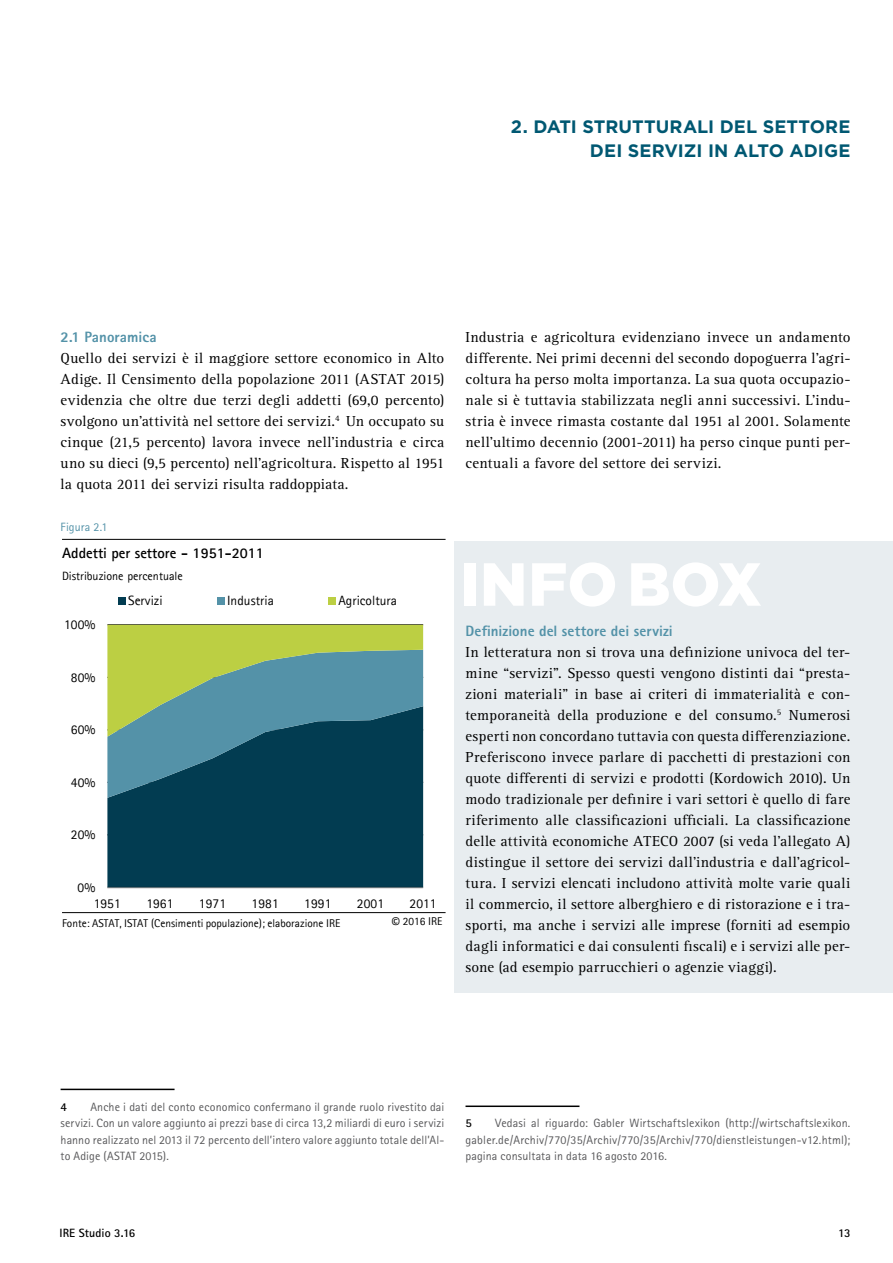
<style>
.page{position:relative;width:893px;height:1263px;background:#fff}
.page>*{position:absolute;margin:0;border:0;box-sizing:border-box;transform-origin:0 0}
.t1{font:900 60.75px "Gotham";color:#fff}
.t2{font:700 18px/24px "Gotham";letter-spacing:.005em;color:#005872;text-align:right}
.t3{font:15px/21px "Rotis Serif Pro";letter-spacing:.015em;color:#000;text-align:justify}
.t4{font:800 15px "Rotis Sans Serif";letter-spacing:.005em;color:#5392a8}
.t5{font:700 14.85px "Agfa Rotis Sans Serif";letter-spacing:.005em;color:#000}
.t6{font:13.5px "Agfa Rotis Sans Serif";letter-spacing:.005em;color:#000}
.t7{font:12px/16.5px "Rotis Sans Serif Pro";letter-spacing:.01em;color:#58585a;text-align:justify}
.t8{font:12px "Agfa Rotis Sans Serif";color:#000}
.t9{font:700 12px "Rotis Sans Serif Pro";color:#000}
.t10{font:12px "Rotis Sans Serif Pro";letter-spacing:.005em;color:#5392a8}
.t11{font:11.25px "Agfa Rotis Sans Serif";color:#000}
.s1{font-family:"Calibri"}
</style>
<div class="page">
<hr style="left:107px;top:624px;width:316px;height:1px;background:#000">
<div style="left:107px;top:798px;width:316px;height:89px;background:#023c51"></div>
<svg style="left:107px;top:737px;width:316px;height:61px;background:#185267"></svg>
<svg style="left:107px;top:625px;width:316px;height:112px;background:#7ca676"></svg>
<img style="left:107px;top:887px;width:316px;height:1px">
<div style="left:118px;top:598px;width:8px;height:7px;background:#023c51"></div>
<div style="left:217px;top:598px;width:7px;height:7px;background:#5492a8"></div>
<div style="left:328px;top:598px;width:7px;height:7px;background:#bccf43"></div>
<hr style="left:62px;top:539px;width:383px;height:1px;background:#000">
<hr style="left:62px;top:912px;width:383px;height:1px;background:#000">
<hr style="left:61px;top:1089px;width:114px;height:1px;background:#000">
<div style="left:455px;top:541px;width:438px;height:452px;background:#e8edf0"></div>
<hr style="left:465px;top:1105px;width:114px;height:2px;background:#000">
<p class="t2" style="left:511px;top:115px;width:341px">2. DATI STRUTTURALI DEL SETTORE<br>DEI SERVIZI IN ALTO ADIGE</p>
<p class="t4" style="left:61px;top:327px;width:98px">2.1 Panoramica</p>
<p class="t3" style="left:61px;top:347px;width:385px">Quello dei servizi è il maggiore settore economico in Alto Adige. Il Censimento della popolazione 2011 (ASTAT 2015) evidenzia che oltre due terzi degli addetti (69,0 percento) svolgono un’attività nel settore dei servizi.<sup>4</sup> Un occupato su cinque (21,5 percento) lavora invece nell’industria e circa uno su dieci (9,5 percento) nell’agricoltura. Rispetto al 1951 la quota 2011 dei servizi risulta raddoppiata.</p>
<p class="t10" style="left:61px;top:520px;width:48px">Figura 2.1</p>
<p class="t5" style="left:62px;top:544px;width:203px">Addetti per settore - 1951-2011</p>
<p class="t8" style="left:62px;top:569px;width:122px">Distribuzione percentuale</p>
<p class="t6" style="left:64px;top:616px;width:33px">100%</p>
<p class="t6" style="left:71px;top:669px;width:26px">80%</p>
<p class="t6" style="left:71px;top:721px;width:26px">60%</p>
<p class="t6" style="left:71px;top:774px;width:26px">40%</p>
<p class="t6" style="left:71px;top:827px;width:26px">20%</p>
<p class="t6" style="left:78px;top:879px;width:19px">0%</p>
<p class="t6" style="left:128px;top:593px;width:36px">Servizi</p>
<p class="t6" style="left:227px;top:593px;width:48px">Industria</p>
<p class="t6" style="left:338px;top:593px;width:60px">Agricoltura</p>
<p class="t6" style="left:94px;top:896px;width:29px">1951</p>
<p class="t6" style="left:146px;top:896px;width:29px">1961</p>
<p class="t6" style="left:199px;top:896px;width:29px">1971</p>
<p class="t6" style="left:252px;top:896px;width:29px">1981</p>
<p class="t6" style="left:304px;top:896px;width:29px">1991</p>
<p class="t6" style="left:357px;top:896px;width:29px">2001</p>
<p class="t6" style="left:410px;top:896px;width:29px">2011</p>
<p class="t11" style="left:62px;top:916px;width:280px">Fonte: ASTAT, ISTAT (Censimenti populazione); elaborazione IRE</p>
<p class="t11" style="left:391px;top:914px;width:53px"><span class="s1">©</span> 2016 IRE</p>
<p class="t3" style="left:466px;top:326px;width:386px">Industria e agricoltura evidenziano invece un andamento differente. Nei primi decenni del secondo dopoguerra l’agri&shy;coltura ha perso molta importanza. La sua quota occupazio&shy;nale si è tuttavia stabilizzata negli anni successivi. L’indu&shy;stria è invece rimasta costante dal 1951 al 2001. Solamente nell’ultimo decennio (2001-2011) ha perso cinque punti per&shy;centuali a favore del settore dei servizi.</p>
<h1 class="t1" style="left:460px;top:542px;width:303px">INFO BOX</h1>
<p class="t4" style="left:465px;top:621px;width:209px">Definizione del settore dei servizi</p>
<p class="t3" style="left:465px;top:641px;width:386px">In letteratura non si trova una definizione univoca del ter&shy;mine “servizi”. Spesso questi vengono distinti dai “presta&shy;zioni materiali” in base ai criteri di immaterialità e con&shy;temporaneità della produzione e del consumo.<sup>5</sup> Numerosi esperti non concordano tuttavia con questa differenziazione.<br>Preferiscono invece parlare di pacchetti di prestazioni con quote differenti di servizi e prodotti (Kordowich 2010). Un modo tradizionale per definire i vari settori è quello di fare riferimento alle classificazioni ufficiali. La classificazione delle attività economiche ATECO 2007 (si veda l’allegato A) distingue il settore dei servizi dall’industria e dall’agricol&shy;tura. I servizi elencati includono attività molte varie quali il commercio, il settore alberghiero e di ristorazione e i tra&shy;sporti, ma anche i servizi alle imprese (forniti ad esempio dagli informatici e dai consulenti fiscali) e i servizi alle per&shy;sone (ad esempio parrucchieri o agenzie viaggi).</p>
<p class="t7" style="left:61px;top:1098px;width:385px;text-indent:30px">Anche i dati del conto economico confermano il grande ruolo rivestito dai servizi. Con un valore aggiunto ai prezzi base di circa 13,2 miliardi di euro i servizi hanno realizzato nel 2013 il 72 percento dell’intero valore aggiunto totale dell’Al&shy;to Adige (ASTAT 2015).</p>
<p class="t9" style="left:61px;top:1099px;width:8px">4</p>
<p class="t7" style="left:465px;top:1115px;width:386px;text-indent:30px">Vedasi al riguardo: Gabler Wirtschaftslexikon (http://wirtschaftslexikon. gabler.de/Archiv/770/35/Archiv/770/35/Archiv/770/dienstleistungen-v12.html); pagina consultata in data 16 agosto 2016.</p>
<p class="t9" style="left:465px;top:1116px;width:8px">5</p>
<p class="t9" style="left:60px;top:1226px;width:77px">IRE Studio 3.16</p>
<p class="t9" style="left:838px;top:1226px;width:14px">13</p>
</div>
